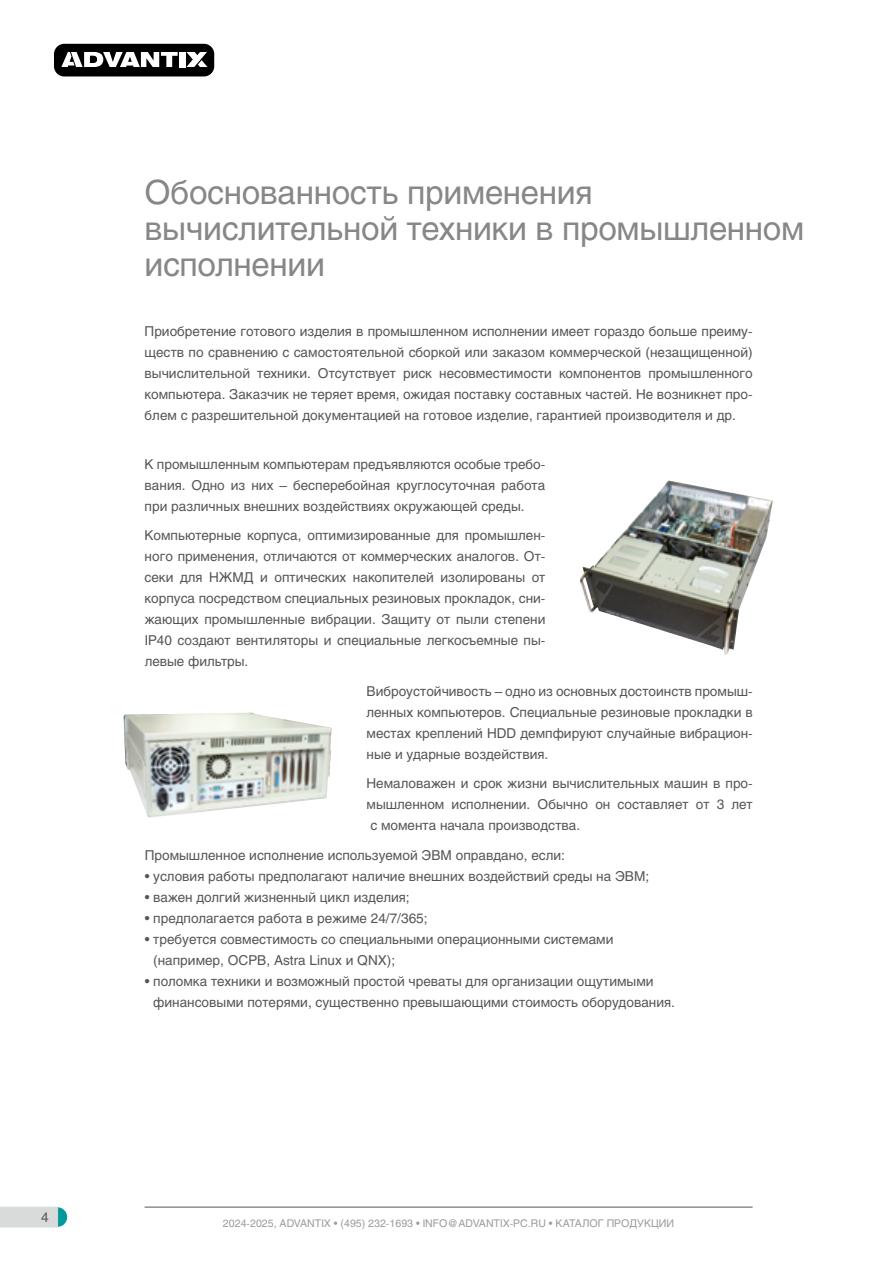
<style>
.page{position:relative;width:893px;height:1263px;background:#fff}
.page>*{position:absolute;margin:0;border:0;box-sizing:border-box;transform-origin:0 0}
.t1{font:33px/36px "Helios C";letter-spacing:-.01em;color:#868786}
.t2{font:13.5px/21px "Helios C";color:#565655;text-align:justify}
.t3{font:10.5px "Helios C";color:#9c9c9d}
</style>
<div class="page">
<svg style="left:48px;top:1207px;width:19px;height:20px"></svg>
<svg style="left:0;top:1207px;width:58px;height:20px"></svg>
<hr style="left:145px;top:1207px;width:608px;height:1px;background:#565655">
<div style="left:54px;top:44px;width:160px;height:32px;background:#000;border-radius:10px"></div>
<div style="left:179px;top:52px;width:7px;height:15px;background:#fff"></div>
<svg style="left:61px;top:52px;width:117px;height:15px"></svg>
<svg style="left:186px;top:52px;width:21px;height:15px"></svg>
<img style="left:124px;top:712px;width:208px;height:106px">
<img style="left:580px;top:480px;width:193px;height:175px">
<p class="t2" style="left:41px;top:1207px;width:9px">4</p>
<h1 class="t1" style="left:145px;top:174px;width:661px">Обоснованность применения вычислительной техники в промышленном исполнении</h1>
<p class="t2" style="left:145px;top:320px;width:610px">Приобретение готового изделия в промышленном исполнении имеет гораздо больше преиму&shy;ществ по сравнению с самостоятельной сборкой или заказом коммерческой (незащищенной) вычислительной техники. Отсутствует риск несовместимости компонентов промышленного компьютера. Заказчик не теряет время, ожидая поставку составных частей. Не возникнет про&shy;блем с разрешительной документацией на готовое изделие, гарантией производителя и др.</p>
<p class="t2" style="left:145px;top:453px;width:402px">К промышленным компьютерам предъявляются особые требо&shy;вания. Одно из них – бесперебойная круглосуточная работа при различных внешних воздействиях окружающей среды.</p>
<p class="t2" style="left:145px;top:525px;width:402px">Компьютерные корпуса, оптимизированные для промышлен&shy;ного применения, отличаются от коммерческих аналогов. От&shy;секи для НЖМД и оптических накопителей изолированы от корпуса посредством специальных резиновых прокладок, сни&shy;жающих промышленные вибрации. Защиту от пыли степени IP40 создают вентиляторы и специальные легкосъемные пы&shy;левые фильтры.</p>
<p class="t2" style="left:366px;top:680px;width:388px">Виброустойчивость – одно из основных достоинств промыш&shy;ленных компьютеров. Специальные резиновые прокладки в местах креплений HDD демпфируют случайные вибрацион&shy;ные и ударные воздействия.</p>
<p class="t2" style="left:367px;top:773px;width:388px">Немаловажен и срок жизни вычислительных машин в про&shy;мышленном исполнении. Обычно он составляет от 3 лет с момента начала производства.</p>
<p class="t2" style="left:145px;top:844px;width:422px">Промышленное исполнение используемой ЭВМ оправдано, если:</p>
<p class="t2" style="left:145px;top:865px;width:506px">• условия работы предполагают наличие внешних воздействий среды на ЭВМ;</p>
<p class="t2" style="left:145px;top:886px;width:267px">• важен долгий жизненный цикл изделия;</p>
<p class="t2" style="left:145px;top:907px;width:284px">• предполагается работа в режиме 24/7/365;</p>
<p class="t2" style="left:153px;top:928px;width:462px;text-indent:-9px">• требуется совместимость со специальными операционными системами (например, ОСРВ, Astra Linux и QNX);</p>
<p class="t2" style="left:153px;top:970px;width:521px;text-indent:-9px">• поломка техники и возможный простой чреваты для организации ощутимыми финансовыми потерями, существенно превышающими стоимость оборудования.</p>
<p class="t3" style="left:223px;top:1216px;width:453px">2024-2025, ADVANTIX • (495) 232-1693 • INFO@ADVANTIX-PC.RU • КАТАЛОГ ПРОДУКЦИИ</p>
</div>
